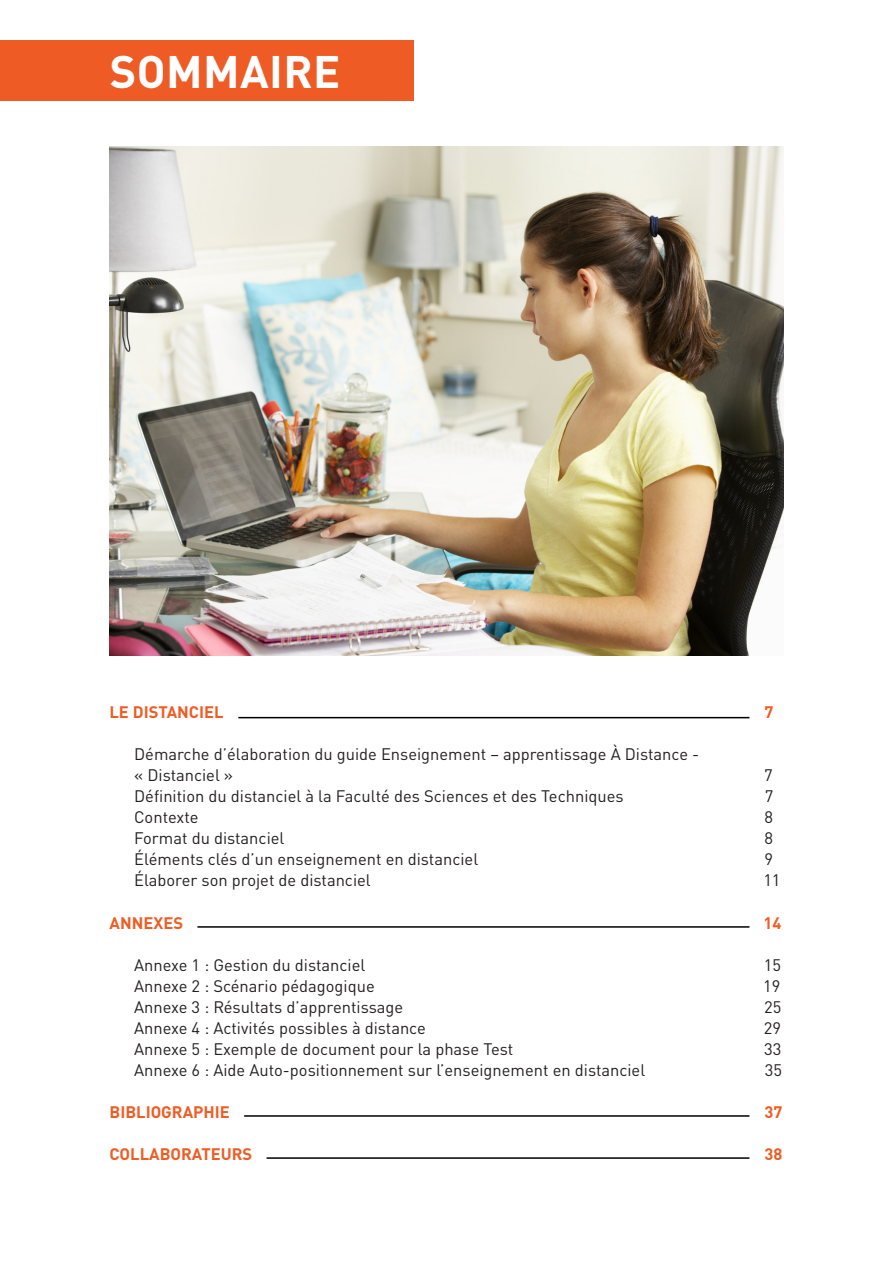
<style>
.page{position:relative;width:893px;height:1263px;background:#fff}
.page>*{position:absolute;margin:0;border:0;box-sizing:border-box;transform-origin:0 0}
.t1{font:700 45px "DIN Pro";letter-spacing:.01em;color:#fff}
.t2{font:16.5px "DIN Pro";color:#231f20}
.t3{font:700 16.5px "DIN Pro";color:#ee5d25}
</style>
<div class="page">
<div style="left:0;top:40px;width:414px;height:61px;background:#ef5b24"></div>
<img style="left:109px;top:146px;width:674px;height:509px">
<hr style="left:238px;top:717px;width:511px;height:1px;background:#000001">
<hr style="left:197px;top:926px;width:552px;height:2px;background:#000001">
<hr style="left:244px;top:1115px;width:505px;height:2px;background:#000001">
<hr style="left:267px;top:1157px;width:482px;height:2px;background:#000001">
<p class="t1" style="left:110px;top:35px;width:232px">SOMMAIRE</p>
<p class="t3" style="left:109px;top:699px;width:116px">LE DISTANCIEL</p>
<p class="t3" style="left:764px;top:699px;width:10px">7</p>
<p class="t2" style="left:134px;top:741px;width:567px">Démarche d’élaboration du guide Enseignement – apprentissage À Distance -</p>
<p class="t2" style="left:134px;top:762px;width:100px">« Distanciel »</p>
<p class="t2" style="left:764px;top:762px;width:10px">7</p>
<p class="t2" style="left:134px;top:783px;width:491px">Définition du distanciel à la Faculté des Sciences et des Techniques</p>
<p class="t2" style="left:765px;top:783px;width:10px">7</p>
<p class="t2" style="left:134px;top:804px;width:66px">Contexte</p>
<p class="t2" style="left:764px;top:804px;width:10px">8</p>
<p class="t2" style="left:134px;top:825px;width:152px">Format du distanciel</p>
<p class="t2" style="left:764px;top:825px;width:10px">8</p>
<p class="t2" style="left:134px;top:846px;width:346px">Éléments clés d’un enseignement en distanciel</p>
<p class="t2" style="left:764px;top:846px;width:10px">9</p>
<p class="t2" style="left:134px;top:867px;width:238px">Élaborer son projet de distanciel</p>
<p class="t2" style="left:763px;top:867px;width:19px">11</p>
<p class="t3" style="left:109px;top:909px;width:75px">ANNEXES</p>
<p class="t3" style="left:764px;top:909px;width:19px">14</p>
<p class="t2" style="left:134px;top:951px;width:233px">Annexe 1 : Gestion du distanciel</p>
<p class="t2" style="left:764px;top:951px;width:19px">15</p>
<p class="t2" style="left:134px;top:972px;width:242px">Annexe 2 : Scénario pédagogique</p>
<p class="t2" style="left:763px;top:972px;width:19px">19</p>
<p class="t2" style="left:134px;top:993px;width:271px">Annexe 3 : Résultats d’apprentissage</p>
<p class="t2" style="left:764px;top:993px;width:19px">25</p>
<p class="t2" style="left:134px;top:1014px;width:293px">Annexe 4 : Activités possibles à distance</p>
<p class="t2" style="left:764px;top:1014px;width:19px">29</p>
<p class="t2" style="left:134px;top:1035px;width:381px">Annexe 5 : Exemple de document pour la phase Test</p>
<p class="t2" style="left:764px;top:1035px;width:19px">33</p>
<p class="t2" style="left:134px;top:1056px;width:513px">Annexe 6 : Aide Auto-positionnement sur l’enseignement en distanciel</p>
<p class="t2" style="left:765px;top:1056px;width:19px">35</p>
<p class="t3" style="left:109px;top:1098px;width:122px">BIBLIOGRAPHIE</p>
<p class="t3" style="left:764px;top:1098px;width:19px">37</p>
<p class="t3" style="left:109px;top:1140px;width:144px">COLLABORATEURS</p>
<p class="t3" style="left:764px;top:1140px;width:19px">38</p>
</div>
